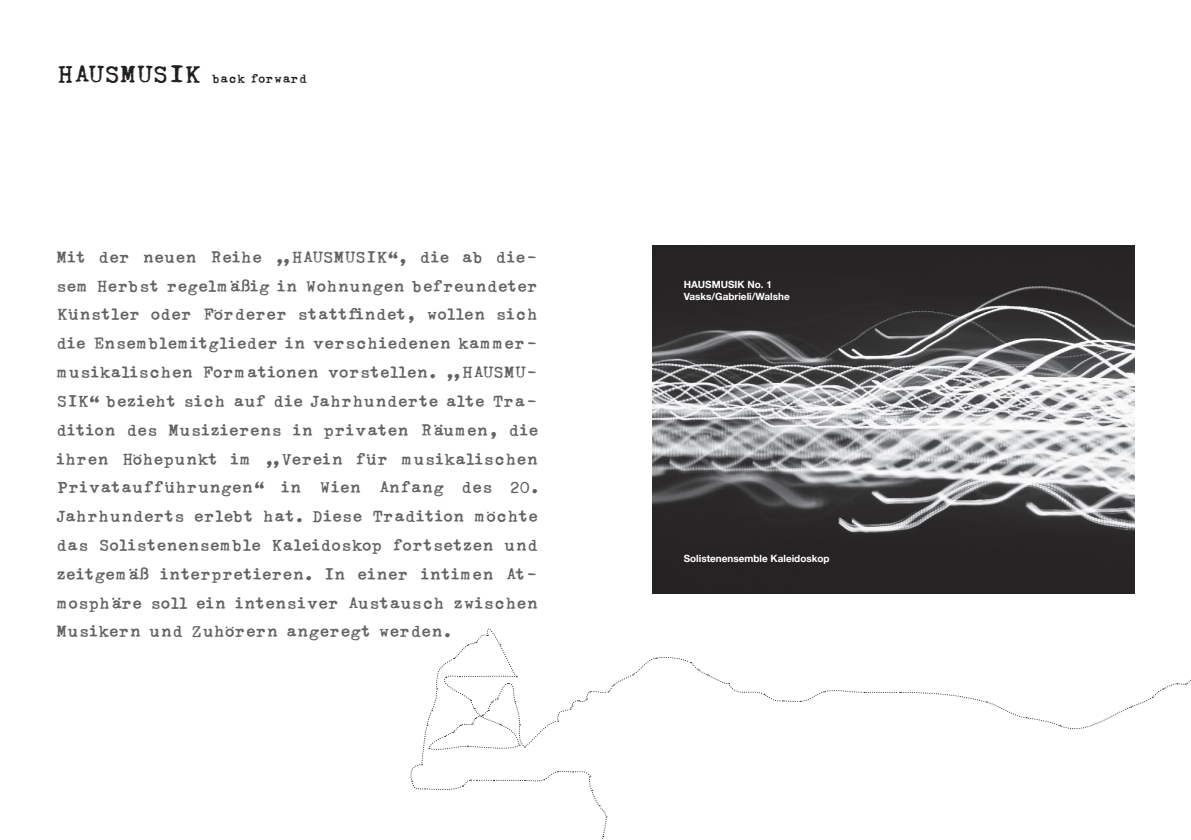
<style>
.page{position:relative;width:1191px;height:840px;background:#fff}
.page>*{position:absolute;margin:0;border:0;box-sizing:border-box;transform-origin:0 0}
.t1{font:24px/28.8px "Linotype Typo American";color:#636366;text-align:justify}
.t2{font:18px "Linotype Typo American";color:#231f20}
.t3{font:700 10px/12px "Helvetica Neue";color:#fff}
.s1{font-size:36px}
</style>
<div class="page">
<img style="left:652px;top:245px;width:482px;height:348px">
<svg style="left:410px;top:628px;width:781px;height:211px"></svg>
<p class="t2" style="left:57px;top:70px;width:252px"><span class="s1">HAUSMUSIK</span> back forward</p>
<p class="t1" style="left:57px;top:242px;width:483px">Mit der neuen Reihe „HAUSMUSIK“, die ab die&shy;sem Herbst regelmäßig in Wohnungen befreundeter Künstler oder Förderer stattfindet, wollen sich die Ensemblemitglieder in verschiedenen kammer&shy;musikalischen Formationen vorstellen. „HAUSMU-SIK“ bezieht sich auf die Jahrhunderte alte Tra&shy;dition des Musizierens in privaten Räumen, die ihren Höhepunkt im „Verein für musikalischen Privataufführungen“ in Wien Anfang des 20.<br>Jahrhunderts erlebt hat. Diese Tradition möchte das Solistenensemble Kaleidoskop fortsetzen und zeitgemäß interpretieren. In einer intimen At&shy;mosphäre soll ein intensiver Austausch zwischen Musikern und Zuhörern angeregt werden.</p>
<p class="t3" style="left:683px;top:278px;width:107px">HAUSMUSIK No. 1<br>Vasks/Gabrieli/Walshe</p>
<p class="t3" style="left:683px;top:551px;width:147px">Solistenensemble Kaleidoskop</p>
</div>
